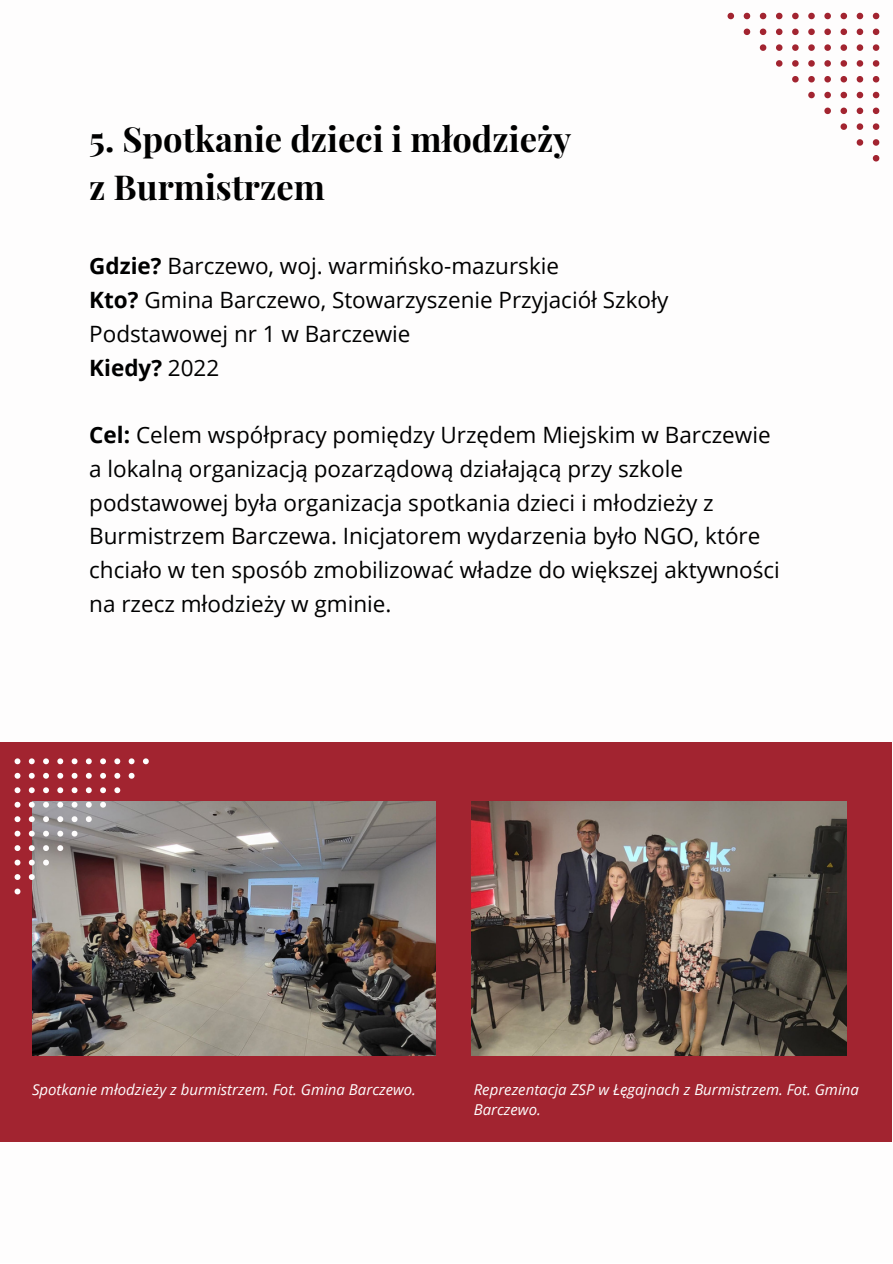
<style>
.page{position:relative;width:893px;height:1264px;background:#fff}
.page>*{position:absolute;margin:0;border:0;box-sizing:border-box;transform-origin:0 0}
.t1{font:700 34.5px/47.2px "Playfair Display";color:#000}
.t2{font:22.5px/33.8px "Open Sans";color:#000}
.t3{font:italic 15px/20.2px "Open Sans";color:#fefdfd}
.s1{font-weight:700}
</style>
<div class="page">
<div style="left:0;top:742px;width:891px;height:399px;background:#a22430"></div>
<svg style="left:872px;top:155px;width:7px;height:6px"></svg>
<svg style="left:872px;top:139px;width:7px;height:7px"></svg>
<svg style="left:856px;top:139px;width:7px;height:7px"></svg>
<svg style="left:872px;top:123px;width:7px;height:7px"></svg>
<svg style="left:856px;top:123px;width:7px;height:7px"></svg>
<svg style="left:840px;top:123px;width:7px;height:7px"></svg>
<svg style="left:872px;top:108px;width:7px;height:6px"></svg>
<svg style="left:856px;top:108px;width:7px;height:6px"></svg>
<svg style="left:840px;top:108px;width:7px;height:6px"></svg>
<svg style="left:824px;top:108px;width:6px;height:6px"></svg>
<svg style="left:872px;top:92px;width:7px;height:6px"></svg>
<svg style="left:856px;top:92px;width:7px;height:6px"></svg>
<svg style="left:840px;top:92px;width:7px;height:6px"></svg>
<svg style="left:824px;top:92px;width:6px;height:6px"></svg>
<svg style="left:808px;top:92px;width:6px;height:6px"></svg>
<svg style="left:872px;top:76px;width:7px;height:6px"></svg>
<svg style="left:856px;top:76px;width:7px;height:6px"></svg>
<svg style="left:840px;top:76px;width:7px;height:6px"></svg>
<svg style="left:824px;top:76px;width:6px;height:6px"></svg>
<svg style="left:808px;top:76px;width:6px;height:6px"></svg>
<svg style="left:792px;top:76px;width:6px;height:6px"></svg>
<svg style="left:872px;top:60px;width:7px;height:7px"></svg>
<svg style="left:856px;top:60px;width:7px;height:7px"></svg>
<svg style="left:840px;top:60px;width:7px;height:7px"></svg>
<svg style="left:824px;top:60px;width:6px;height:7px"></svg>
<svg style="left:808px;top:60px;width:6px;height:7px"></svg>
<svg style="left:792px;top:60px;width:6px;height:7px"></svg>
<svg style="left:776px;top:60px;width:6px;height:7px"></svg>
<svg style="left:872px;top:44px;width:7px;height:7px"></svg>
<svg style="left:856px;top:44px;width:7px;height:7px"></svg>
<svg style="left:840px;top:44px;width:7px;height:7px"></svg>
<svg style="left:824px;top:44px;width:6px;height:7px"></svg>
<svg style="left:808px;top:44px;width:6px;height:7px"></svg>
<svg style="left:792px;top:44px;width:6px;height:7px"></svg>
<svg style="left:776px;top:44px;width:6px;height:7px"></svg>
<svg style="left:759px;top:44px;width:7px;height:7px"></svg>
<svg style="left:872px;top:29px;width:7px;height:6px"></svg>
<svg style="left:856px;top:29px;width:7px;height:6px"></svg>
<svg style="left:840px;top:29px;width:7px;height:6px"></svg>
<svg style="left:824px;top:29px;width:6px;height:6px"></svg>
<svg style="left:808px;top:29px;width:6px;height:6px"></svg>
<svg style="left:792px;top:29px;width:6px;height:6px"></svg>
<svg style="left:776px;top:29px;width:6px;height:6px"></svg>
<svg style="left:759px;top:29px;width:7px;height:6px"></svg>
<svg style="left:743px;top:29px;width:7px;height:6px"></svg>
<svg style="left:872px;top:13px;width:7px;height:6px"></svg>
<svg style="left:856px;top:13px;width:7px;height:6px"></svg>
<svg style="left:840px;top:13px;width:7px;height:6px"></svg>
<svg style="left:824px;top:13px;width:6px;height:6px"></svg>
<svg style="left:808px;top:13px;width:6px;height:6px"></svg>
<svg style="left:792px;top:13px;width:6px;height:6px"></svg>
<svg style="left:776px;top:13px;width:6px;height:6px"></svg>
<svg style="left:759px;top:13px;width:7px;height:6px"></svg>
<svg style="left:743px;top:13px;width:7px;height:6px"></svg>
<svg style="left:727px;top:13px;width:7px;height:6px"></svg>
<img style="left:32px;top:801px;width:404px;height:254px">
<svg style="left:143px;top:758px;width:6px;height:6px"></svg>
<svg style="left:129px;top:758px;width:5px;height:6px"></svg>
<svg style="left:129px;top:772px;width:5px;height:6px"></svg>
<svg style="left:114px;top:758px;width:6px;height:6px"></svg>
<svg style="left:114px;top:772px;width:6px;height:6px"></svg>
<svg style="left:114px;top:787px;width:6px;height:6px"></svg>
<svg style="left:100px;top:758px;width:6px;height:6px"></svg>
<svg style="left:100px;top:772px;width:6px;height:6px"></svg>
<svg style="left:100px;top:787px;width:6px;height:6px"></svg>
<svg style="left:100px;top:801px;width:6px;height:6px"></svg>
<svg style="left:86px;top:758px;width:6px;height:6px"></svg>
<svg style="left:86px;top:772px;width:6px;height:6px"></svg>
<svg style="left:86px;top:787px;width:6px;height:6px"></svg>
<svg style="left:86px;top:801px;width:6px;height:6px"></svg>
<svg style="left:86px;top:816px;width:6px;height:6px"></svg>
<svg style="left:72px;top:758px;width:5px;height:6px"></svg>
<svg style="left:72px;top:772px;width:5px;height:6px"></svg>
<svg style="left:72px;top:787px;width:5px;height:6px"></svg>
<svg style="left:72px;top:801px;width:5px;height:6px"></svg>
<svg style="left:72px;top:816px;width:5px;height:6px"></svg>
<svg style="left:72px;top:830px;width:5px;height:6px"></svg>
<svg style="left:57px;top:758px;width:6px;height:6px"></svg>
<svg style="left:57px;top:772px;width:6px;height:6px"></svg>
<svg style="left:57px;top:787px;width:6px;height:6px"></svg>
<svg style="left:57px;top:801px;width:6px;height:6px"></svg>
<svg style="left:57px;top:816px;width:6px;height:6px"></svg>
<svg style="left:57px;top:830px;width:6px;height:6px"></svg>
<svg style="left:57px;top:845px;width:6px;height:6px"></svg>
<svg style="left:43px;top:758px;width:6px;height:6px"></svg>
<svg style="left:43px;top:772px;width:6px;height:6px"></svg>
<svg style="left:43px;top:787px;width:6px;height:6px"></svg>
<svg style="left:43px;top:801px;width:6px;height:6px"></svg>
<svg style="left:43px;top:816px;width:6px;height:6px"></svg>
<svg style="left:43px;top:830px;width:6px;height:6px"></svg>
<svg style="left:43px;top:845px;width:6px;height:6px"></svg>
<svg style="left:43px;top:859px;width:6px;height:6px"></svg>
<svg style="left:29px;top:758px;width:6px;height:6px"></svg>
<svg style="left:29px;top:772px;width:6px;height:6px"></svg>
<svg style="left:29px;top:787px;width:6px;height:6px"></svg>
<svg style="left:29px;top:801px;width:6px;height:6px"></svg>
<svg style="left:29px;top:816px;width:6px;height:6px"></svg>
<svg style="left:29px;top:830px;width:6px;height:6px"></svg>
<svg style="left:29px;top:845px;width:6px;height:6px"></svg>
<svg style="left:29px;top:859px;width:6px;height:6px"></svg>
<svg style="left:29px;top:874px;width:6px;height:6px"></svg>
<svg style="left:15px;top:758px;width:5px;height:6px"></svg>
<svg style="left:15px;top:772px;width:5px;height:6px"></svg>
<svg style="left:15px;top:787px;width:5px;height:6px"></svg>
<svg style="left:15px;top:801px;width:5px;height:6px"></svg>
<svg style="left:15px;top:816px;width:5px;height:6px"></svg>
<svg style="left:15px;top:830px;width:5px;height:6px"></svg>
<svg style="left:15px;top:845px;width:5px;height:6px"></svg>
<svg style="left:15px;top:859px;width:5px;height:6px"></svg>
<svg style="left:15px;top:874px;width:5px;height:6px"></svg>
<svg style="left:15px;top:888px;width:5px;height:6px"></svg>
<img style="left:472px;top:801px;width:374px;height:254px">
<h1 class="t1" style="left:89px;top:114px;width:483px">5. Spotkanie dzieci i młodzieży z Burmistrzem</h1>
<p class="t2" style="left:89px;top:249px;width:580px"><span class="s1">Gdzie?</span> Barczewo, woj. warmińsko-mazurskie<br><span class="s1">Kto?</span> Gmina Barczewo, Stowarzyszenie Przyjaciół Szkoły Podstawowej nr 1 w Barczewie<br><span class="s1">Kiedy?</span> 2022</p>
<p class="t2" style="left:89px;top:417px;width:692px"><span class="s1">Cel:</span> Celem współpracy pomiędzy Urzędem Miejskim w Barczewie a lokalną organizacją pozarządową działającą przy szkole podstawowej była organizacja spotkania dzieci i młodzieży z Burmistrzem Barczewa. Inicjatorem wydarzenia było NGO, które chciało w ten sposób zmobilizować władze do większej aktywności na rzecz młodzieży w gminie.</p>
<p class="t3" style="left:32px;top:1078px;width:385px">Spotkanie młodzieży z burmistrzem. Fot. Gmina Barczewo.</p>
<p class="t3" style="left:473px;top:1078px;width:386px">Reprezentacja ZSP w Łęgajnach z Burmistrzem. Fot. Gmina<br>Barczewo.</p>
</div>
